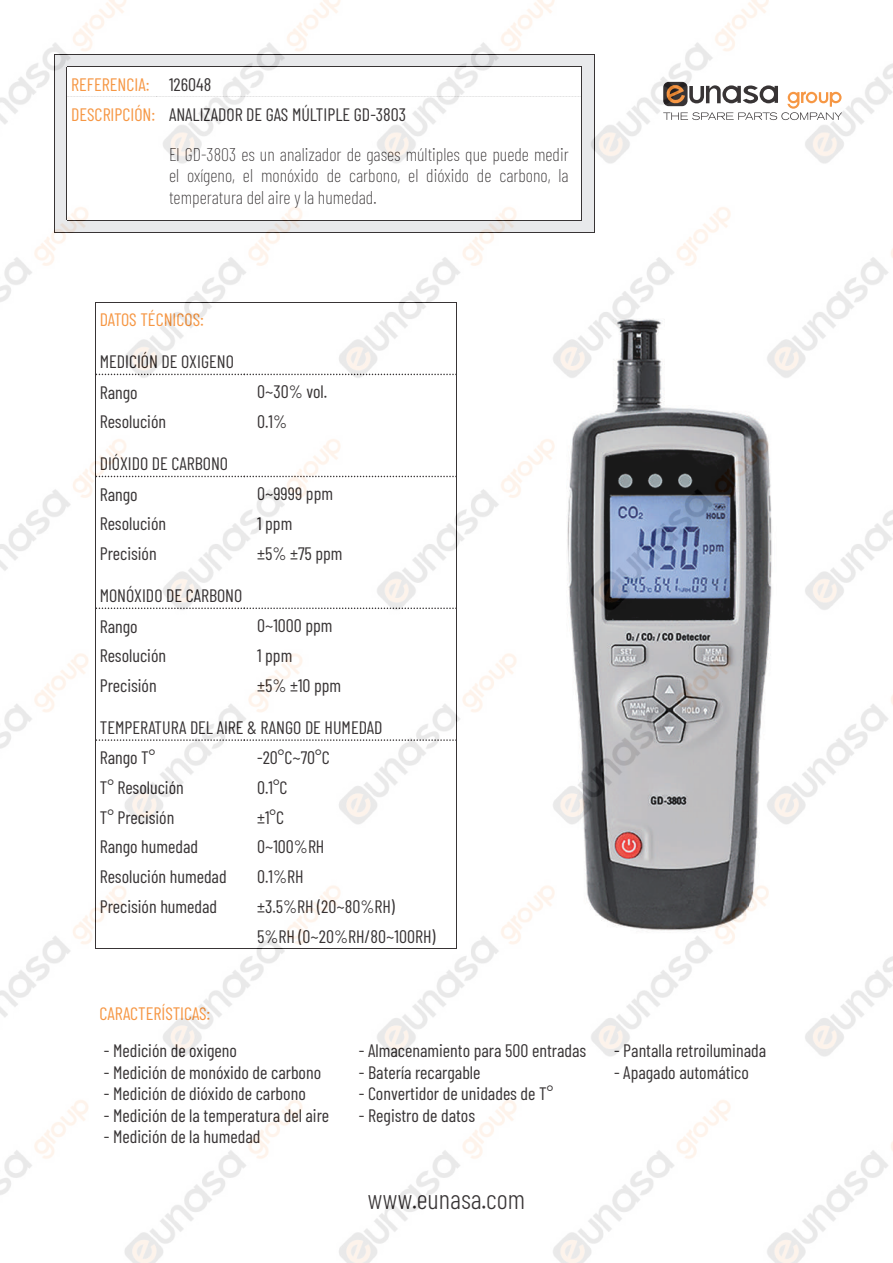
<style>
.page{position:relative;width:893px;height:1263px;background:#fff}
.page>*{position:absolute;margin:0;border:0;box-sizing:border-box;transform-origin:0 0}
.t1{font:300 27px "Barlow Condensed";color:#231f20}
.t2{font:18px/30.5px "Barlow Condensed";color:#231f20}
.t3{font:200 18px/21.6px "Barlow Condensed";color:#231f20;text-align:justify}
.t4{font:18px "Barlow Condensed";color:#f68c30}
.s1{color:#f68c30}
</style>
<div class="page">
<img style="left:0;top:0;width:893px;height:1263px">
<p class="t2" style="left:71px;top:68px;width:337px;line-height:29.7px"><span class="s1">REFERENCIA:</span> 126048<br><span class="s1">DESCRIPCIÓN:</span> ANALIZADOR DE GAS MÚLTIPLE GD-3803</p>
<p class="t3" style="left:169px;top:142px;width:401px">El GD-3803 es un analizador de gases múltiples que puede medir el oxígeno, el monóxido de carbono, el dióxido de carbono, la temperatura del aire y la humedad.</p>
<p class="t4" style="left:100px;top:307px;width:106px">DATOS TÉCNICOS:</p>
<p class="t2" style="left:100px;top:345px;width:136px">MEDICIÓN DE OXIGENO<br>Rango</p>
<p class="t2" style="left:257px;top:375px;width:72px">0~30% vol.</p>
<p class="t2" style="left:100px;top:405px;width:68px">Resolución</p>
<p class="t2" style="left:257px;top:405px;width:32px">0.1%</p>
<p class="t2" style="left:100px;top:447px;width:130px">DIÓXIDO DE CARBONO<br>Rango</p>
<p class="t2" style="left:257px;top:477px;width:77px">0~9999 ppm</p>
<p class="t2" style="left:100px;top:507px;width:68px">Resolución</p>
<p class="t2" style="left:257px;top:507px;width:37px">1 ppm</p>
<p class="t2" style="left:100px;top:537px;width:59px">Precisión</p>
<p class="t2" style="left:257px;top:537px;width:87px">±5% ±75 ppm</p>
<p class="t2" style="left:100px;top:579px;width:144px">MONÓXIDO DE CARBONO<br>Rango</p>
<p class="t2" style="left:257px;top:609px;width:77px">0~1000 ppm</p>
<p class="t2" style="left:100px;top:639px;width:68px">Resolución</p>
<p class="t2" style="left:257px;top:639px;width:37px">1 ppm</p>
<p class="t2" style="left:100px;top:669px;width:59px">Precisión</p>
<p class="t2" style="left:257px;top:669px;width:86px">±5% ±10 ppm</p>
<p class="t2" style="left:100px;top:711px;width:284px">TEMPERATURA DEL AIRE &amp; RANGO DE HUMEDAD<br>Rango T°</p>
<p class="t2" style="left:257px;top:741px;width:74px">-20°C~70°C</p>
<p class="t2" style="left:100px;top:771px;width:86px">T° Resolución</p>
<p class="t2" style="left:257px;top:771px;width:32px">0.1°C</p>
<p class="t2" style="left:100px;top:800px;width:76px">T° Precisión</p>
<p class="t2" style="left:257px;top:800px;width:29px">±1°C</p>
<p class="t2" style="left:100px;top:830px;width:100px">Rango humedad</p>
<p class="t2" style="left:257px;top:830px;width:69px">0~100%RH</p>
<p class="t2" style="left:100px;top:860px;width:128px">Resolución humedad</p>
<p class="t2" style="left:257px;top:860px;width:48px">0.1%RH</p>
<p class="t2" style="left:100px;top:890px;width:119px">Precisión humedad</p>
<p class="t2" style="left:257px;top:890px;width:180px;line-height:29.7px">±3.5%RH (20~80%RH)<br>5%RH (0~20%RH/80~100RH)</p>
<p class="t4" style="left:100px;top:1001px;width:112px">CARACTERÍSTICAS:</p>
<p class="t2" style="left:104px;top:1034px;width:135px">- Medición de oxigeno</p>
<p class="t2" style="left:104px;top:1055px;width:219px">- Medición de monóxido de carbono</p>
<p class="t2" style="left:104px;top:1077px;width:204px">- Medición de dióxido de carbono</p>
<p class="t2" style="left:104px;top:1099px;width:227px">- Medición de la temperatura del aire</p>
<p class="t2" style="left:104px;top:1120px;width:158px">- Medición de la humedad</p>
<p class="t2" style="left:359px;top:1034px;width:229px">- Almacenamiento para 500 entradas</p>
<p class="t2" style="left:359px;top:1055px;width:123px">- Batería recargable</p>
<p class="t2" style="left:359px;top:1077px;width:196px">- Convertidor de unidades de T°</p>
<p class="t2" style="left:359px;top:1099px;width:118px">- Registro de datos</p>
<h1 class="t1" style="left:368px;top:1180px;width:159px">www.eunasa.com</h1>
<p class="t2" style="left:614px;top:1034px;width:154px">- Pantalla retroiluminada</p>
<p class="t2" style="left:614px;top:1055px;width:136px">- Apagado automático</p>
</div>
